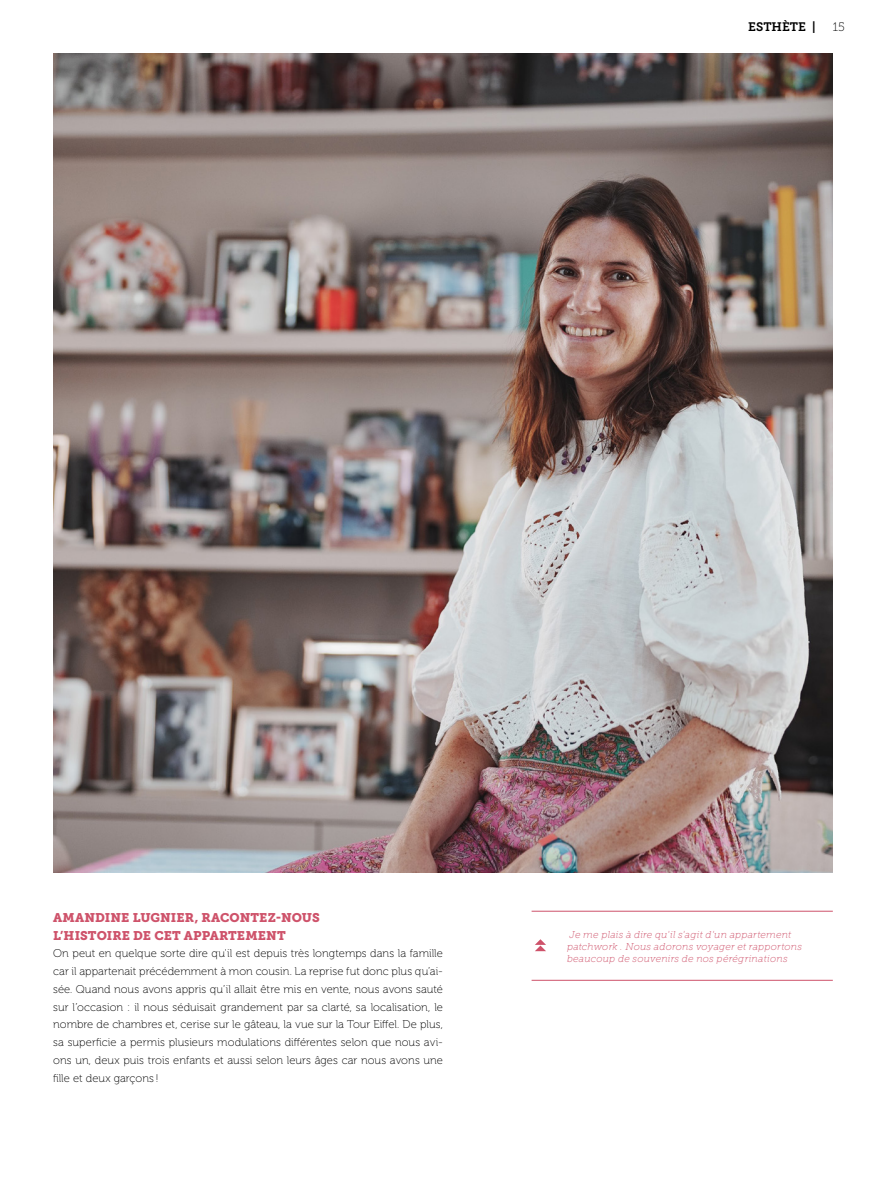
<style>
.page{position:relative;width:886px;height:1188px;background:#fff}
.page>*{position:absolute;margin:0;border:0;box-sizing:border-box;transform-origin:0 0}
.t1{font:12.5px/17.8px "Museo Slab 900";letter-spacing:.005em;color:#ce526a}
.t2{font:12.25px "Museo Slab 700";color:#000}
.t3{font:12.25px "Museo Slab 100";color:#000}
.t4{font:11.25px/17.8px "Museo 100";letter-spacing:.005em;color:#000;text-align:justify}
.t5{font:italic 10px/12px "Museo Slab 100";letter-spacing:.015em;color:#ce526a}
</style>
<div class="page">
<svg style="left:535px;top:939px;width:11px;height:11px"></svg>
<hr style="left:531px;top:910px;width:302px;height:1px;background:#ce526a">
<hr style="left:531px;top:979px;width:302px;height:1px;background:#ce526a">
<img style="left:53px;top:53px;width:780px;height:819px">
<p class="t2" style="left:748px;top:20px;width:69px">ESTHÈTE |</p>
<p class="t3" style="left:833px;top:20px;width:13px">15</p>
<p class="t1" style="left:53px;top:908px;width:268px">AMANDINE LUGNIER, RACONTEZ-NOUS<br>L’HISTOIRE DE CET APPARTEMENT</p>
<p class="t4" style="left:53px;top:944px;width:391px">On peut en quelque sorte dire qu'il est depuis très longtemps dans la famille car il appartenait précédemment à mon cousin. La reprise fut donc plus qu’ai&shy;sée. Quand nous avons appris qu’il allait être mis en vente, nous avons sauté sur l’occasion : il nous séduisait grandement par sa clarté, sa localisation, le nombre de chambres et, cerise sur le gâteau, la vue sur la Tour Eiffel. De plus, sa superficie a permis plusieurs modulations différentes selon que nous avi&shy;ons un, deux puis trois enfants et aussi selon leurs âges car nous avons une fille et deux garçons !</p>
<p class="t5" style="left:567px;top:928px;width:237px">Je me plais à dire qu'il s'agit d'un appartement patchwork . Nous adorons voyager et rapportons beaucoup de souvenirs de nos pérégrinations</p>
</div>
